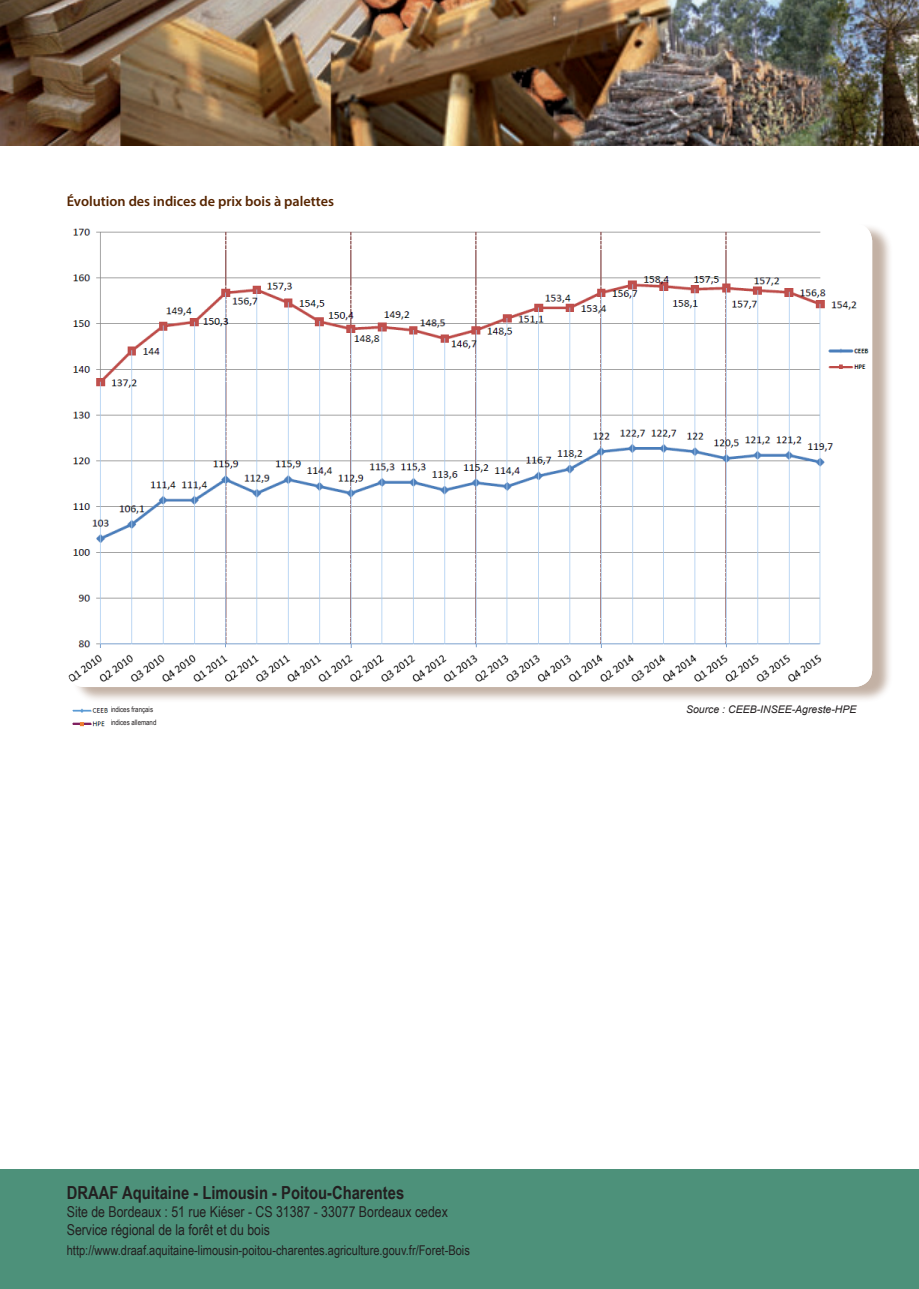
<style>
.page{position:relative;width:919px;height:1289px;background:#fff}
.page>*{position:absolute;margin:0;border:0;box-sizing:border-box;transform-origin:0 0}
.t1{font:700 18px "Arial Narrow";color:#231f20}
.t2{font:15px "Arial Narrow";color:#231f20}
.t3{font:600 14.25px "Myriad Pro";color:#572500}
.t4{font:13.5px "Arial Narrow";color:#231f20}
.t5{font:italic 10.5px "Arial";color:#231f20}
.t6{font:7.5px "Arial Narrow";color:#231f20}
</style>
<div class="page">
<div style="left:0;top:1169px;width:918px;height:119px;background:#4d917a"></div>
<div style="left:71px;top:223px;width:822px;height:480px;background:#572500;opacity:.36"></div>
<img style="left:68px;top:225px;width:804px;height:462px">
<img style="left:0;top:0;width:918px;height:146px">
<div style="left:427px;top:219px;width:417px;height:11px;background:#fff"></div>
<img style="left:72px;top:708px;width:36px;height:19px">
<p class="t3" style="left:67px;top:192px;width:269px">Évolution des indices de prix bois à palettes</p>
<p class="t6" style="left:111px;top:704px;width:44px">indices français</p>
<p class="t5" style="left:686px;top:702px;width:172px">Source : CEEB-INSEE-Agreste-HPE</p>
<p class="t6" style="left:111px;top:717px;width:47px">indices allemand</p>
<p class="t1" style="left:67px;top:1178px;width:339px">DRAAF Aquitaine - Limousin - Poitou-Charentes</p>
<p class="t2" style="left:67px;top:1200px;width:382px">Site de Bordeaux : 51 rue Kiéser - CS 31387 - 33077 Bordeaux cedex</p>
<p class="t2" style="left:67px;top:1218px;width:205px">Service régional de la forêt et du bois</p>
<p class="t4" style="left:67px;top:1240px;width:404px">http://www.draaf.aquitaine-limousin-poitou-charentes.agriculture.gouv.fr/Foret-Bois</p>
</div>
